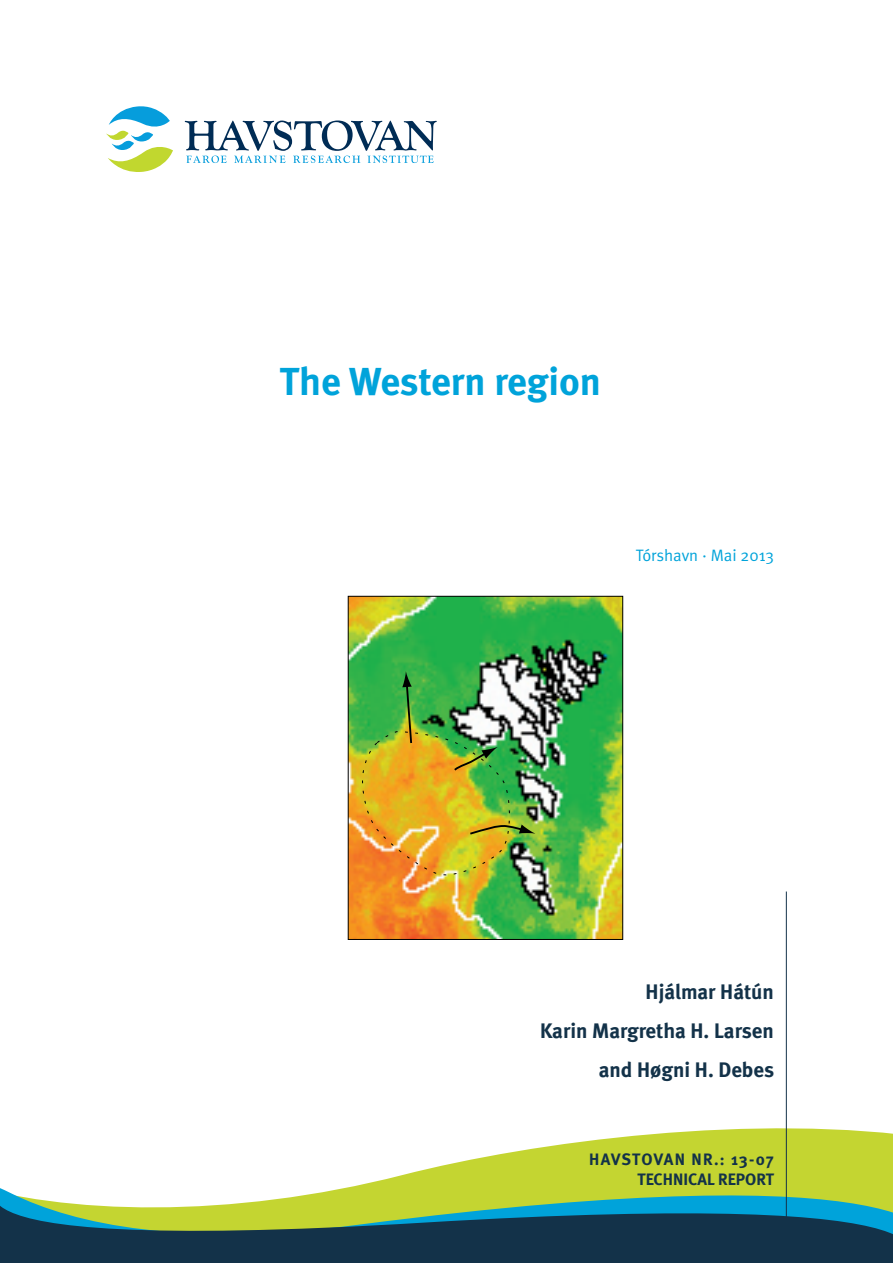
<style>
.page{position:relative;width:893px;height:1263px;background:#fff}
.page>*{position:absolute;margin:0;border:0;box-sizing:border-box;transform-origin:0 0}
.Forsíða_-_Heiti{font:700 39px "Meta";color:#00a3da}
.Forsíða_-_Rithøvundur_ar{font:700 21px "Meta";color:#133249}
.t1{font:700 16.5px "Meta";letter-spacing:.06em;color:#133249}
.Forsíða_-_Tórshavn{font:16.5px "Meta Normal";letter-spacing:-.005em;color:#00a3da}
.t2{font:700 16.5px "Meta";color:#133249}
</style>
<div class="page">
<svg style="left:106px;top:106px;width:67px;height:66px"></svg>
<svg style="left:185px;top:120px;width:252px;height:43px"></svg>
<svg style="left:519px;top:1112px;width:374px;height:39px"></svg>
<svg style="left:436px;top:1151px;width:457px;height:16px;background:#c9d842"></svg>
<svg style="left:0;top:1167px;width:893px;height:96px;background:#6c906b"></svg>
<hr style="left:786px;top:891px;width:1px;height:372px;background:#133249">
<img style="left:350px;top:598px;width:271px;height:340px">
<div style="left:348px;top:596px;width:275px;height:344px;border:1px solid #000"></div>
<svg style="left:361px;top:671px;width:174px;height:208px;background:#a1ad47"></svg>
<p class="Forsíða_-_Heiti" style="left:280px;top:358px;width:323px">The Western region</p>
<p class="Forsíða_-_Tórshavn" style="left:636px;top:546px;width:140px">Tórshavn · Mai 2013</p>
<p class="Forsíða_-_Rithøvundur_ar" style="left:646px;top:979px;width:130px">Hjálmar Hátún</p>
<p class="Forsíða_-_Rithøvundur_ar" style="left:540px;top:1018px;width:235px">Karin Margretha H. Larsen</p>
<p class="Forsíða_-_Rithøvundur_ar" style="left:599px;top:1057px;width:177px">and Høgni H. Debes</p>
<p class="t1" style="left:589px;top:1150px;width:186px">HAVSTOVAN NR.: 13-07</p>
<p class="t2" style="left:638px;top:1169px;width:138px">TECHNICAL REPORT</p>
</div>
